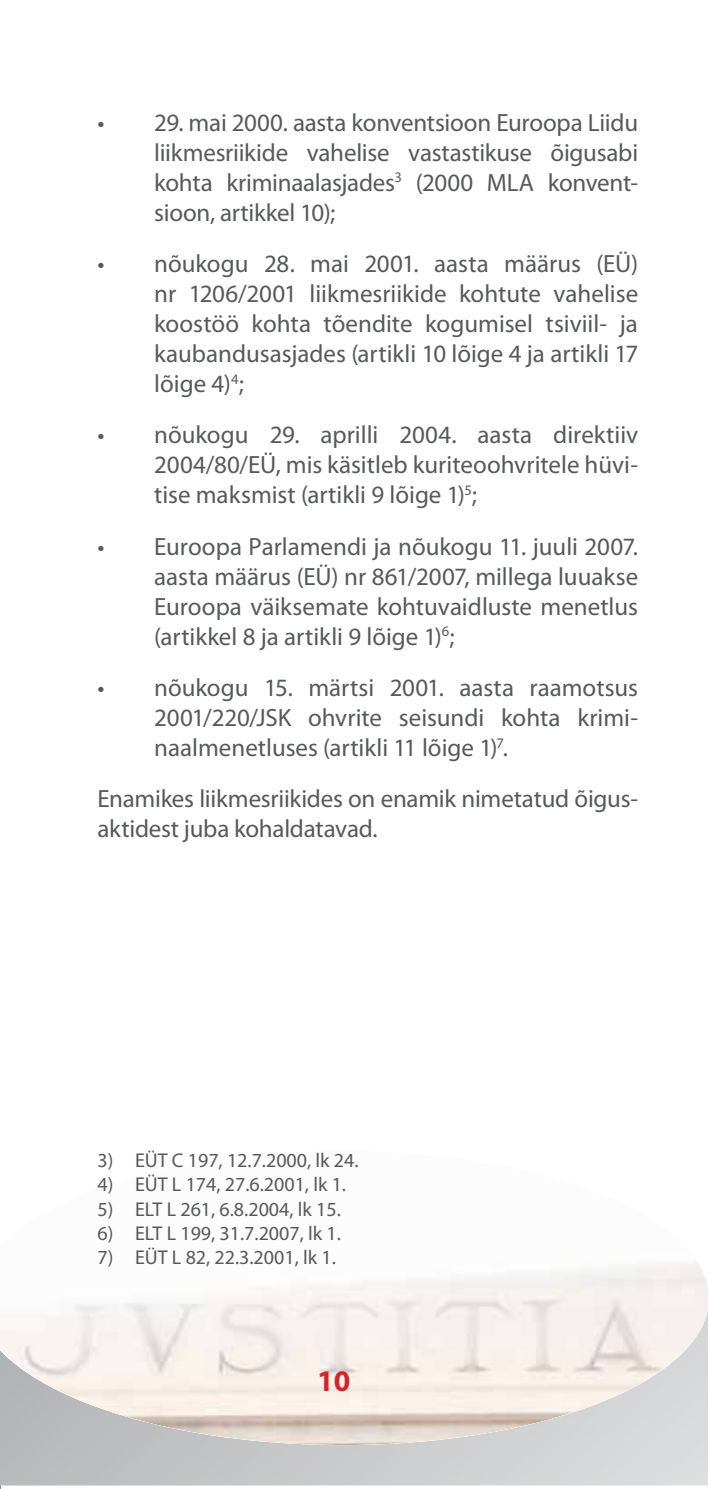
<style>
.page{position:relative;width:709px;height:1489px;background:#fff}
.page>*{position:absolute;margin:0;border:0;box-sizing:border-box;transform-origin:0 0}
.t1{font:700 30px "Myriad Pro";color:#d72229}
.t2{font:25px/30px "Myriad Pro";letter-spacing:-.005em;color:#58595b;text-align:justify}
.t3{font:20px "Myriad Pro";color:#58595b}
</style>
<div class="page">
<svg style="left:0;top:1444px;width:708px;height:41px;background:#c9cacc"></svg>
<img style="left:0;top:1262px;width:708px;height:182px">
<p class="t2" style="left:154px;top:110px;width:485px;text-indent:-57px">• 29. mai 2000. aasta konventsioon Euroopa Liidu liikmesriikide vahelise vastastikuse õigusabi kohta kriminaalasjades<sup>3</sup> (2000 MLA konvent&shy;sioon, artikkel 10);</p>
<p class="t2" style="left:154px;top:251px;width:485px;text-indent:-57px">• nõukogu 28. mai 2001. aasta määrus (EÜ) nr 1206/2001 liikmesriikide kohtute vahelise koostöö kohta tõendite kogumisel tsiviil- ja kaubandusasjades (artikli 10 lõige 4 ja artikli 17 lõige 4)<sup>4</sup>;</p>
<p class="t2" style="left:154px;top:422px;width:485px;text-indent:-57px">• nõukogu 29. aprilli 2004. aasta direktiiv 2004/80/EÜ, mis käsitleb kuriteoohvritele hüvi&shy;tise maksmist (artikli 9 lõige 1)<sup>5</sup>;</p>
<p class="t2" style="left:154px;top:534px;width:485px;text-indent:-57px">• Euroopa Parlamendi ja nõukogu 11. juuli 2007. aasta määrus (EÜ) nr 861/2007, millega luuakse Euroopa väiksemate kohtuvaidluste menetlus (artikkel 8 ja artikli 9 lõige 1)<sup>6</sup>;</p>
<p class="t2" style="left:154px;top:675px;width:485px;text-indent:-57px">• nõukogu 15. märtsi 2001. aasta raamotsus 2001/220/JSK ohvrite seisundi kohta krimi&shy;naalmenetluses (artikli 11 lõige 1)<sup>7</sup>.</p>
<p class="t2" style="left:97px;top:786px;width:542px">Enamikes liikmesriikides on enamik nimetatud õigus&shy;aktidest juba kohaldatavad.</p>
<p class="t3" style="left:97px;top:1153px;width:262px">3) EÜT C 197, 12.7.2000, lk 24.</p>
<p class="t3" style="left:97px;top:1177px;width:250px">4) EÜT L 174, 27.6.2001, lk 1.</p>
<p class="t3" style="left:97px;top:1201px;width:245px">5) ELT L 261, 6.8.2004, lk 15.</p>
<p class="t3" style="left:97px;top:1225px;width:245px">6) ELT L 199, 31.7.2007, lk 1.</p>
<p class="t3" style="left:97px;top:1249px;width:240px">7) EÜT L 82, 22.3.2001, lk 1.</p>
<p class="t1" style="left:317px;top:1362px;width:35px">10</p>
</div>
